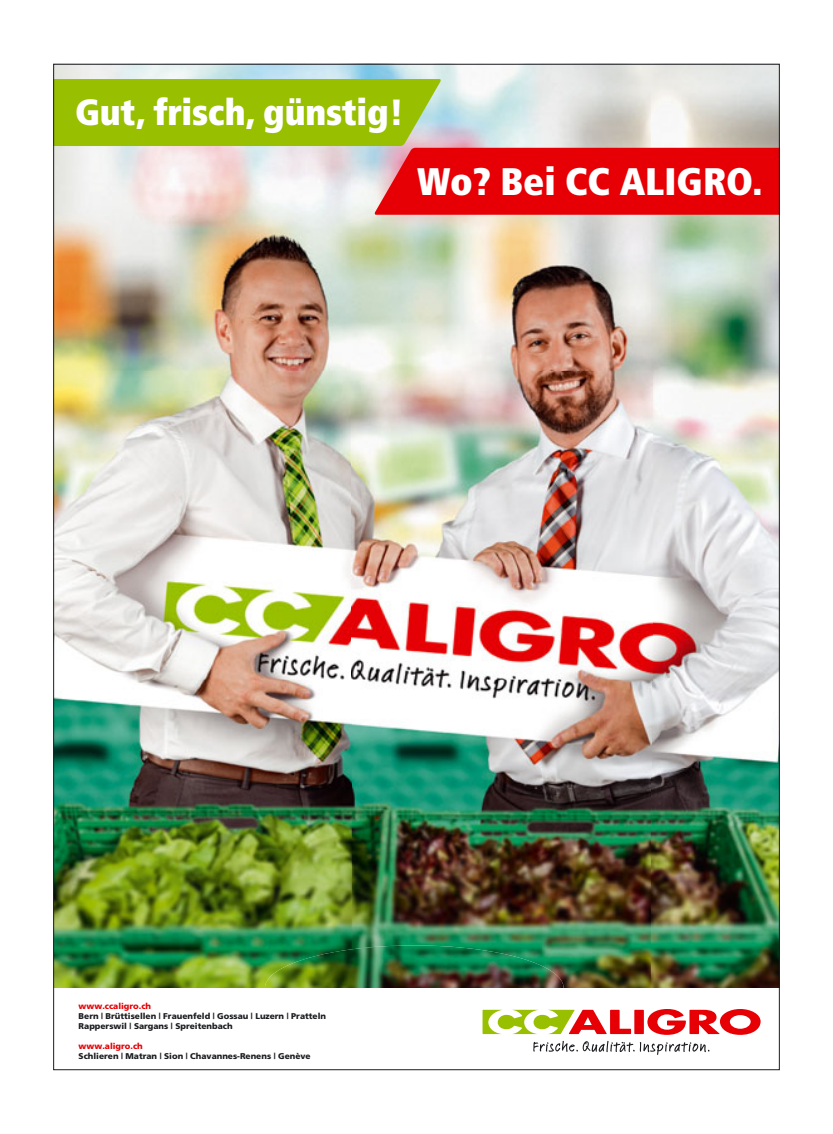
<style>
.page{position:relative;width:833px;height:1134px;background:#fff}
.page>*{position:absolute;margin:0;border:0;box-sizing:border-box;transform-origin:0 0}
.t1{font:900 condensed 38.38px "Frutiger";color:#fff}
.t2{font:900 condensed 36.38px "Frutiger";letter-spacing:-.005em;color:#fff}
.t3{font:900 8.38px/10px "Frutiger";color:#1b1c20}
.t4{font:900 8.38px "Frutiger";color:#e60005}
</style>
<div class="page">
<img style="left:55px;top:66px;width:723px;height:922px">
<img style="left:265px;top:945px;width:298px;height:43px">
<svg style="left:55px;top:79px;width:723px;height:136px;background:#d19e6e"></svg>
<svg style="left:482px;top:1009px;width:278px;height:26px"></svg>
<svg style="left:533px;top:1041px;width:176px;height:14px"></svg>
<h2 class="t2" style="left:75px;top:98px;width:330px">Gut, frisch, günstig!</h2>
<h1 class="t1" style="left:417px;top:166px;width:347px">Wo? Bei CC ALIGRO.</h1>
<p class="t4" style="left:79px;top:1002px;width:74px">www.ccaligro.ch</p>
<p class="t3" style="left:79px;top:1011px;width:249px">Bern | Brüttisellen | Frauenfeld | Gossau | Luzern | Pratteln<br>Rapperswil | Sargans | Spreitenbach</p>
<p class="t4" style="left:79px;top:1042px;width:66px">www.aligro.ch</p>
<p class="t3" style="left:79px;top:1051px;width:233px">Schlieren | Matran | Sion | Chavannes-Renens | Genève</p>
</div>
